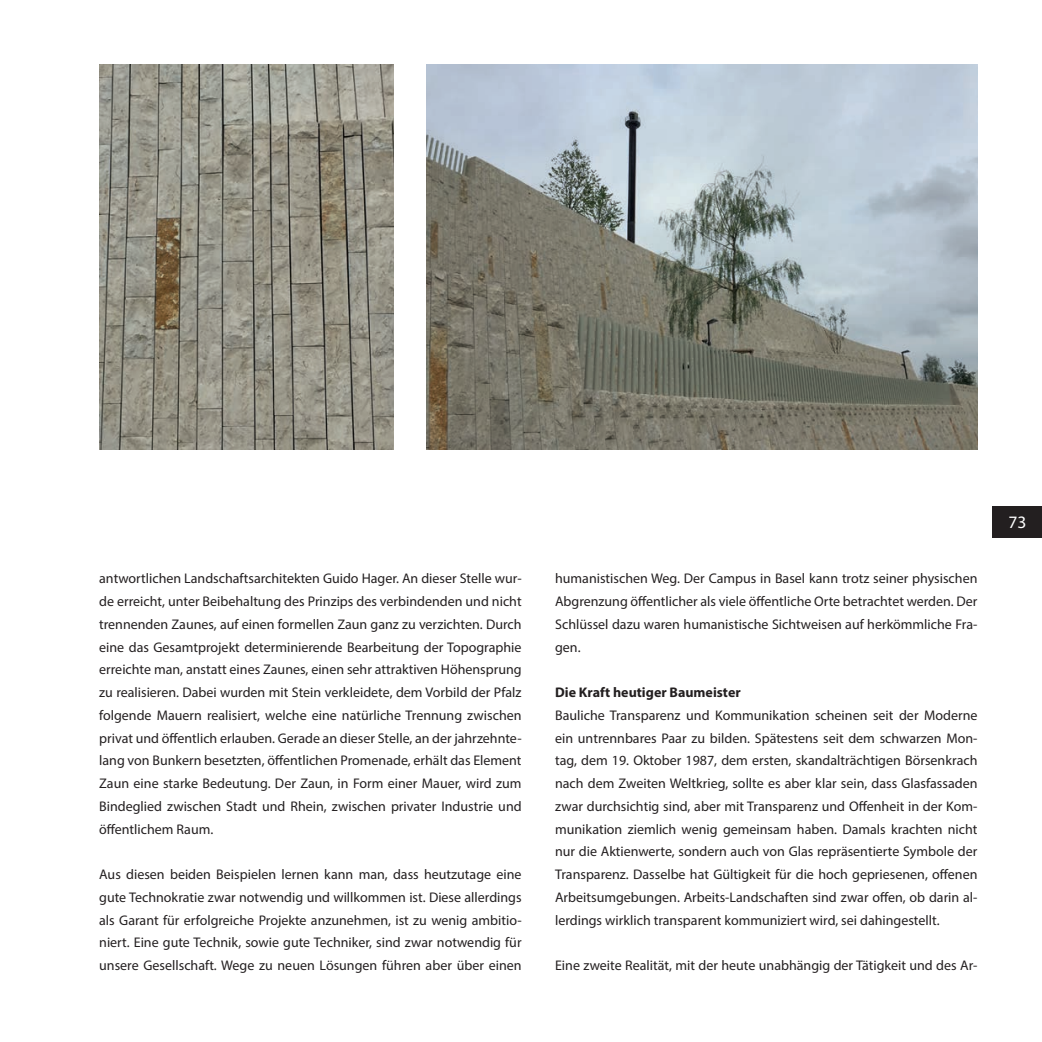
<style>
.page{position:relative;width:1042px;height:1042px;background:#fff}
.page>*{position:absolute;margin:0;border:0;box-sizing:border-box;transform-origin:0 0}
.t1{font:17.5px "Myriad Pro";color:#fff}
.t2{font:14px/22.8px "Myriad Pro";color:#231f20;text-align:justify}
.t3{font:700 14px "Myriad Pro";color:#231f20}
</style>
<div class="page">
<img style="left:99px;top:64px;width:294px;height:386px">
<img style="left:427px;top:64px;width:550px;height:386px">
<div style="left:992px;top:506px;width:50px;height:31px;background:#231f20"></div>
<p class="t2" style="left:99px;top:567px;width:424px">antwortlichen Landschaftsarchitekten Guido Hager. An dieser Stelle wur&shy;de erreicht, unter Beibehaltung des Prinzips des verbindenden und nicht trennenden Zaunes, auf einen formellen Zaun ganz zu verzichten. Durch eine das Gesamtprojekt determinierende Bearbeitung der Topographie erreichte man, anstatt eines Zaunes, einen sehr attraktiven Höhensprung zu realisieren. Dabei wurden mit Stein verkleidete, dem Vorbild der Pfalz folgende Mauern realisiert, welche eine natürliche Trennung zwischen privat und öffentlich erlauben. Gerade an dieser Stelle, an der jahrzehnte&shy;lang von Bunkern besetzten, öffentlichen Promenade, erhält das Element Zaun eine starke Bedeutung. Der Zaun, in Form einer Mauer, wird zum Bindeglied zwischen Stadt und Rhein, zwischen privater Industrie und öffentlichem Raum.</p>
<p class="t2" style="left:99px;top:863px;width:424px">Aus diesen beiden Beispielen lernen kann man, dass heutzutage eine gute Technokratie zwar notwendig und willkommen ist. Diese allerdings als Garant für erfolgreiche Projekte anzunehmen, ist zu wenig ambitio&shy;niert. Eine gute Technik, sowie gute Techniker, sind zwar notwendig für unsere Gesellschaft. Wege zu neuen Lösungen führen aber über einen</p>
<p class="t2" style="left:555px;top:567px;width:424px">humanistischen Weg. Der Campus in Basel kann trotz seiner physischen Abgrenzung öffentlicher als viele öffentliche Orte betrachtet werden. Der Schlüssel dazu waren humanistische Sichtweisen auf herkömmliche Fra&shy;gen.</p>
<p class="t3" style="left:555px;top:683px;width:187px">Die Kraft heutiger Baumeister</p>
<p class="t2" style="left:555px;top:703px;width:424px">Bauliche Transparenz und Kommunikation scheinen seit der Moderne ein untrennbares Paar zu bilden. Spätestens seit dem schwarzen Mon&shy;tag, dem 19. Oktober 1987, dem ersten, skandalträchtigen Börsenkrach nach dem Zweiten Weltkrieg, sollte es aber klar sein, dass Glasfassaden zwar durchsichtig sind, aber mit Transparenz und Offenheit in der Kom&shy;munikation ziemlich wenig gemeinsam haben. Damals krachten nicht nur die Aktienwerte, sondern auch von Glas repräsentierte Symbole der Transparenz. Dasselbe hat Gültigkeit für die hoch gepriesenen, offenen Arbeitsumgebungen. Arbeits-Landschaften sind zwar offen, ob darin al&shy;lerdings wirklich transparent kommuniziert wird, sei dahingestellt.</p>
<p class="t2" style="left:555px;top:954px;width:424px">Eine zweite Realität, mit der heute unabhängig der Tätigkeit und des Ar-</p>
<p class="t1" style="left:1008px;top:511px;width:19px">73</p>
</div>
